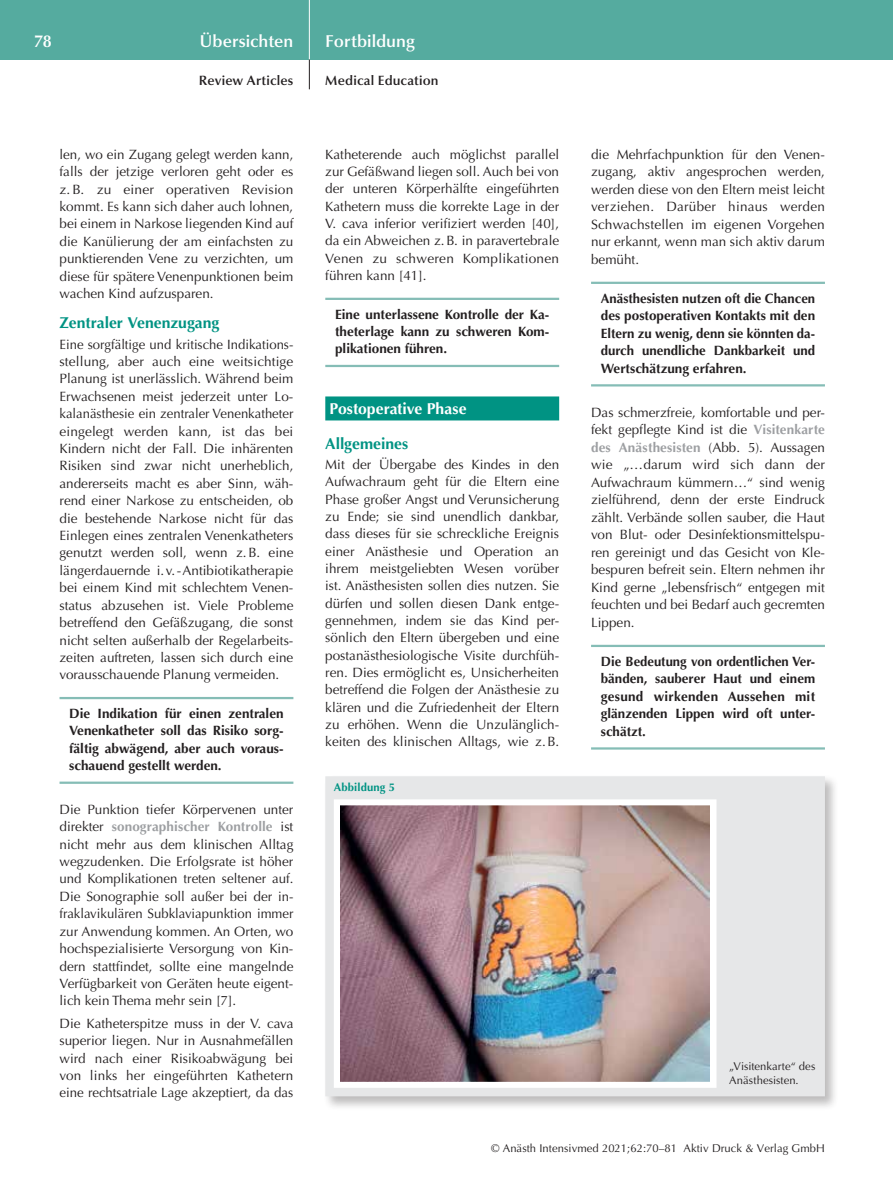
<style>
.page{position:relative;width:893px;height:1191px;background:#fff}
.page>*{position:absolute;margin:0;border:0;box-sizing:border-box;transform-origin:0 0}
.t1{font:600 17.25px "Optima";color:#fff}
.t2{font:700 15.75px "Optima";color:#009383}
.t3{font:700 15.75px "Optima";color:#fff}
.t4{font:13.5px/17.4px "Optima";color:#231f20;text-align:justify}
.t5{font:700 13.5px/17.5px "Optima";color:#231f20;text-align:justify}
.t6{font:600 13.5px "Optima";letter-spacing:.01em;color:#231f20}
.t7{font:11.25px/13.5px "Optima";letter-spacing:.005em;color:#231f20}
.t8{font:700 11.25px "Optima";letter-spacing:.015em;color:#009383}
.s1{font-weight:700;color:#9d9fa2}
</style>
<div class="page">
<div style="left:0;top:0;width:893px;height:60px;background:#55ab9f"></div>
<hr style="left:309px;top:0;width:1px;height:60px;background:#fff">
<svg style="left:309px;top:60px;width:1px;height:29px"></svg>
<hr style="left:60px;top:697px;width:233px;height:2px;background:#85bdb6">
<hr style="left:60px;top:781px;width:233px;height:3px;background:#85bdb6">
<hr style="left:325px;top:298px;width:234px;height:2px;background:#85bdb6">
<hr style="left:325px;top:365px;width:234px;height:2px;background:#85bdb6">
<div style="left:325px;top:396px;width:234px;height:24px;background:#009383"></div>
<hr style="left:591px;top:282px;width:234px;height:2px;background:#85bdb6">
<hr style="left:591px;top:384px;width:234px;height:2px;background:#85bdb6">
<hr style="left:591px;top:645px;width:234px;height:2px;background:#85bdb6">
<hr style="left:591px;top:747px;width:234px;height:2px;background:#85bdb6">
<div style="left:323px;top:774px;width:516px;height:336px;background:#231f20;opacity:.3"></div>
<div style="left:325px;top:776px;width:500px;height:320px;background:#e6e7e8"></div>
<img style="left:341px;top:806px;width:368px;height:274px">
<div style="left:334px;top:799px;width:382px;height:288px;border:6px solid #fff"></div>
<p class="t1" style="left:34px;top:31px;width:19px">78</p>
<p class="t1" style="left:200px;top:31px;width:95px">Übersichten</p>
<p class="t1" style="left:325px;top:31px;width:91px">Fortbildung</p>
<p class="t6" style="left:199px;top:73px;width:96px">Review Articles</p>
<p class="t6" style="left:325px;top:73px;width:115px">Medical Education</p>
<p class="t4" style="left:60px;top:146px;width:235px">len, wo ein Zugang gelegt werden kann, falls der jetzige verloren geht oder es z.B. zu einer operativen Revision kommt. Es kann sich daher auch lohnen, bei einem in Narkose liegenden Kind auf die Kanülierung der am einfachsten zu punktierenden Vene zu verzichten, um diese für spätere Venenpunktionen beim wachen Kind aufzusparen.</p>
<p class="t2" style="left:60px;top:314px;width:161px">Zentraler Venenzugang</p>
<p class="t4" style="left:60px;top:335px;width:235px;text-align:left">Eine sorgfältige und kritische Indikations&shy;stellung, aber auch eine weitsichtige Planung ist unerlässlich. Während beim Erwachsenen meist jederzeit unter Lo-- kalanästhesie ein zentraler Venenkatheter eingelegt werden kann, ist das bei Kindern nicht der Fall. Die inhärenten Risiken sind zwar nicht unerheblich, andererseits macht es aber Sinn, wäh&shy;rend einer Narkose zu entscheiden, ob die bestehende Narkose nicht für das Einlegen eines zentralen Venenkatheters genutzt werden soll, wenn z.B. eine längerdauernde i. v. - Antibiotikatherapie bei einem Kind mit schlechtem Venen&shy;status abzusehen ist. Viele Probleme betreffend den Gefäßzugang, die sonst nicht selten außerhalb der Regelarbeits&shy;zeiten auftreten, lassen sich durch eine vorausschauende Planung vermeiden.</p>
<p class="t5" style="left:69px;top:705px;width:216px">Die Indikation für einen zentralen Venenkatheter soll das Risiko sorg&shy;fältig abwägend, aber auch voraus&shy;schauend gestellt werden.</p>
<p class="t4" style="left:60px;top:801px;width:235px">Die Punktion tiefer Körpervenen unter direkter <span class="s1">sonographischer Kontrolle</span> ist nicht mehr aus dem klinischen Alltag wegzudenken. Die Erfolgsrate ist höher und Komplikationen treten seltener auf.<br>Die Sonographie soll außer bei der in&shy;fraklavikulären Subklaviapunktion immer zur Anwendung kommen. An Orten, wo hochspezialisierte Versorgung von Kin&shy;dern stattfindet, sollte eine mangelnde Verfügbarkeit von Geräten heute eigent&shy;lich kein Thema mehr sein [7].</p>
<p class="t4" style="left:60px;top:1014px;width:235px">Die Katheterspitze muss in der V. cava superior liegen. Nur in Ausnahmefällen wird nach einer Risikoabwägung bei von links her eingeführten Kathetern eine rechtsatriale Lage akzeptiert, da das</p>
<p class="t4" style="left:325px;top:146px;width:235px">Katheterende auch möglichst parallel zur Gefäßwand liegen soll. Auch bei von der unteren Körperhälfte eingeführten Kathetern muss die korrekte Lage in der V. cava inferior verifiziert werden [40], da ein Abweichen z.B. in paravertebrale Venen zu schweren Komplikationen führen kann [41].</p>
<p class="t5" style="left:335px;top:305px;width:216px">Eine unterlassene Kontrolle der Ka&shy;theterlage kann zu schweren Kom&shy;plikationen führen.</p>
<p class="t3" style="left:330px;top:399px;width:138px">Postoperative Phase</p>
<p class="t2" style="left:325px;top:434px;width:85px">Allgemeines</p>
<p class="t4" style="left:325px;top:456px;width:235px">Mit der Übergabe des Kindes in den Aufwachraum geht für die Eltern eine Phase großer Angst und Verunsicherung zu Ende; sie sind unendlich dankbar, dass dieses für sie schreckliche Ereignis einer Anästhesie und Operation an ihrem meistgeliebten Wesen vorüber ist. Anästhesisten sollen dies nutzen. Sie dürfen und sollen diesen Dank entge&shy;gennehmen, indem sie das Kind per&shy;sönlich den Eltern übergeben und eine postanästhesiologische Visite durchfüh&shy;ren. Dies ermöglicht es, Unsicherheiten betreffend die Folgen der Anästhesie zu klären und die Zufriedenheit der Eltern zu erhöhen. Wenn die Unzulänglich&shy;keiten des klinischen Alltags, wie z.B.</p>
<p class="t8" style="left:334px;top:780px;width:63px">Abbildung 5</p>
<p class="t4" style="left:591px;top:146px;width:235px">die Mehrfachpunktion für den Venen&shy;zugang, aktiv angesprochen werden, werden diese von den Eltern meist leicht verziehen. Darüber hinaus werden Schwachstellen im eigenen Vorgehen nur erkannt, wenn man sich aktiv darum bemüht.</p>
<p class="t5" style="left:601px;top:289px;width:216px">Anästhesisten nutzen oft die Chancen des postoperativen Kontakts mit den Eltern zu wenig, denn sie könnten da&shy;durch unendliche Dankbarkeit und Wertschätzung erfahren.</p>
<p class="t4" style="left:591px;top:403px;width:235px">Das schmerzfreie, komfortable und per&shy;fekt gepflegte Kind ist die <span class="s1">Visitenkarte des Anästhesisten</span> (Abb. 5). Aussagen wie „…darum wird sich dann der Aufwachraum kümmern…“ sind wenig zielführend, denn der erste Eindruck zählt. Verbände sollen sauber, die Haut von Blut- oder Desinfektionsmittelspu&shy;ren gereinigt und das Gesicht von Kle&shy;bespuren befreit sein. Eltern nehmen ihr Kind gerne „lebensfrisch“ entgegen mit feuchten und bei Bedarf auch gecremten Lippen.</p>
<p class="t5" style="left:601px;top:652px;width:216px">Die Bedeutung von ordentlichen Ver&shy;bänden, sauberer Haut und einem gesund wirkenden Aussehen mit glänzenden Lippen wird oft unter&shy;schätzt.</p>
<p class="t7" style="left:729px;top:1059px;width:88px">„Visitenkarte“ des<br>Anästhesisten.</p>
<p class="t7" style="left:491px;top:1142px;width:335px">© Anästh Intensivmed 2021;62:70–81 Aktiv Druck &amp; Verlag GmbH</p>
</div>
